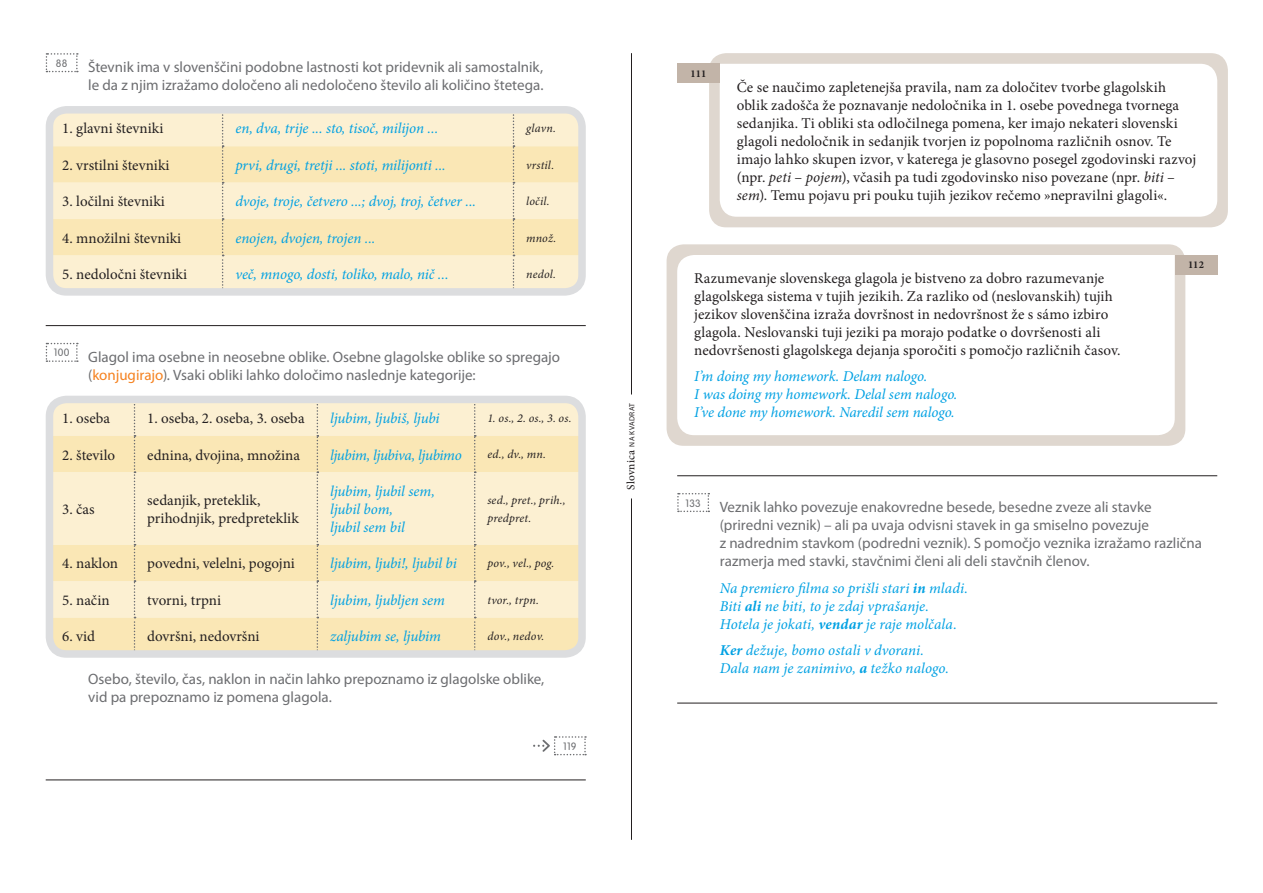
<style>
.page{position:relative;width:1263px;height:893px;background:#fff}
.page>*{position:absolute;margin:0;border:0;box-sizing:border-box;transform-origin:0 0}
.t1{font:15px/18px "Minion Pro";letter-spacing:.005em;color:#231f20}
.t2{font:15px/18px "Myriad Pro";color:#6c6d70}
.t3{font:italic 15px/18px "Minion Pro";letter-spacing:-.005em;color:#00a1e3}
.t4{font:italic 15px "Minion Pro";letter-spacing:-.03em;color:#00a1e3}
.t5{font:italic 12px/18px "Minion Pro";letter-spacing:.015em;color:#231f20}
.t6{font:300 10.5px "VAG Rounded CC";letter-spacing:.02em;color:#6c6d70}
.t7{font:700 10.5px "Minion Pro";letter-spacing:-.005em;color:#231f20}
.t8{font:7.5px "Myriad Pro";letter-spacing:.045em;color:#231f20}
.s1{color:#f58220}
.s2{font-family:"Minion Pro";font-weight:500;font-size:11.25px}
.s3{font-style:italic}
.s4{font-weight:700}
</style>
<div class="page">
<hr style="left:46px;top:325px;width:540px;height:1px;background:#231f20">
<hr style="left:46px;top:780px;width:540px;height:1px;background:#231f20">
<hr style="left:677px;top:475px;width:540px;height:1px;background:#231f20">
<hr style="left:677px;top:703px;width:540px;height:1px;background:#231f20">
<svg style="left:46px;top:53px;width:32px;height:19px"></svg>
<div style="left:55px;top:115px;width:522px;height:172px;background:#fcf0d2"></div>
<svg style="left:55px;top:146px;width:522px;height:109px;background:#faeabe"></svg>
<svg style="left:222px;top:115px;width:2px;height:172px"></svg>
<svg style="left:513px;top:115px;width:1px;height:172px"></svg>
<div style="left:46px;top:106px;width:540px;height:190px;border:8px solid #dcdddf;border-radius:17px"></div>
<svg style="left:46px;top:343px;width:32px;height:19px"></svg>
<div style="left:55px;top:405px;width:522px;height:31px;background:#fcf0d2"></div>
<svg style="left:55px;top:436px;width:522px;height:213px;background:#faebc3"></svg>
<svg style="left:134px;top:405px;width:1px;height:244px"></svg>
<svg style="left:317px;top:405px;width:1px;height:244px"></svg>
<svg style="left:474px;top:405px;width:2px;height:244px"></svg>
<div style="left:46px;top:396px;width:540px;height:262px;border:8px solid #dcdddf;border-radius:17px"></div>
<svg style="left:533px;top:736px;width:53px;height:19px"></svg>
<div style="left:709px;top:53px;width:519px;height:174px;background:#dfd7cf;border-radius:17px"></div>
<div style="left:720px;top:64px;width:497px;height:153px;background:#fff"></div>
<div style="left:677px;top:64px;width:43px;height:19px;background:#c2b4a8"></div>
<div style="left:666px;top:244px;width:519px;height:202px;background:#dfd7cf;border-radius:17px"></div>
<div style="left:677px;top:255px;width:498px;height:180px;background:#fff"></div>
<div style="left:1175px;top:255px;width:42px;height:19px;background:#c2b4a8"></div>
<svg style="left:677px;top:493px;width:32px;height:19px"></svg>
<hr style="left:631px;top:498px;width:1px;height:342px;background:#231f20">
<hr style="left:631px;top:53px;width:1px;height:341px;background:#231f20">
<p class="t6" style="left:56px;top:57px;width:13px">88</p>
<p class="t2" style="left:88px;top:58px;width:457px">Števnik ima v slovenščini podobne lastnosti kot pridevnik ali samostalnik, le da z njim izražamo določeno ali nedoločeno število ali količino štetega.</p>
<p class="t1" style="left:62px;top:120px;width:103px">1. glavni števniki</p>
<p class="t3" style="left:235px;top:120px;width:204px">en, dva, trije ... sto, tisoč, milijon ...</p>
<p class="t5" style="left:526px;top:120px;width:31px">glavn.</p>
<p class="t1" style="left:62px;top:156px;width:109px">2. vrstilni števniki</p>
<p class="t3" style="left:235px;top:156px;width:212px">prvi, drugi, tretji ... stoti, milijonti ...</p>
<p class="t5" style="left:526px;top:156px;width:29px">vrstil.</p>
<p class="t1" style="left:62px;top:193px;width:104px">3. ločilni števniki</p>
<p class="t3" style="left:235px;top:192px;width:242px">dvoje, troje, četvero ...; dvoj, troj, četver ...</p>
<p class="t5" style="left:526px;top:192px;width:25px">ločil.</p>
<p class="t1" style="left:62px;top:229px;width:121px">4. množilni števniki</p>
<p class="t3" style="left:235px;top:229px;width:142px">enojen, dvojen, trojen ...</p>
<p class="t5" style="left:526px;top:229px;width:31px">množ.</p>
<p class="t1" style="left:62px;top:265px;width:126px">5. nedoločni števniki</p>
<p class="t3" style="left:235px;top:265px;width:215px">več, mnogo, dosti, toliko, malo, nič ...</p>
<p class="t5" style="left:526px;top:265px;width:31px">nedol.</p>
<p class="t2" style="left:88px;top:348px;width:473px;text-indent:-35px"><sup>100</sup> Glagol ima osebne in neosebne oblike. Osebne glagolske oblike so spregajo (<span class="s1">konjugirajo</span>). Vsaki obliki lahko določimo naslednje kategorije:</p>
<p class="t1" style="left:62px;top:409px;width:49px">1. oseba</p>
<p class="t1" style="left:147px;top:409px;width:159px">1. oseba, 2. oseba, 3. oseba</p>
<p class="t3" style="left:330px;top:409px;width:111px">ljubim, ljubiš, ljubi</p>
<p class="t5" style="left:487px;top:409px;width:86px">1. os., 2. os., 3. os.</p>
<p class="t1" style="left:62px;top:446px;width:54px">2. število</p>
<p class="t1" style="left:147px;top:446px;width:154px">ednina, dvojina, množina</p>
<p class="t4" style="left:330px;top:444px;width:133px">ljubim, ljubiva, ljubimo</p>
<p class="t5" style="left:487px;top:446px;width:60px">ed., dv., mn.</p>
<p class="t1" style="left:62px;top:500px;width:34px">3. čas</p>
<p class="t1" style="left:147px;top:491px;width:153px">sedanjik, preteklik, prihodnjik, predpreteklik</p>
<p class="t3" style="left:330px;top:482px;width:106px">ljubim, ljubil sem, ljubil bom,<br>ljubil sem bil</p>
<p class="t5" style="left:487px;top:491px;width:80px">sed., pret., prih., predpret.</p>
<p class="t1" style="left:62px;top:555px;width:57px">4. naklon</p>
<p class="t1" style="left:147px;top:555px;width:149px">povedni, velelni, pogojni</p>
<p class="t3" style="left:330px;top:555px;width:128px">ljubim, ljubi!, ljubil bi</p>
<p class="t5" style="left:487px;top:554px;width:68px">pov., vel., pog.</p>
<p class="t1" style="left:62px;top:591px;width:49px">5. način</p>
<p class="t1" style="left:147px;top:591px;width:75px">tvorni, trpni</p>
<p class="t3" style="left:330px;top:591px;width:116px">ljubim, ljubljen sem</p>
<p class="t5" style="left:487px;top:591px;width:53px">tvor., trpn.</p>
<p class="t1" style="left:62px;top:627px;width:34px">6. vid</p>
<p class="t1" style="left:147px;top:627px;width:114px">dovršni, nedovršni</p>
<p class="t3" style="left:330px;top:627px;width:112px">zaljubim se, ljubim</p>
<p class="t5" style="left:487px;top:627px;width:58px">dov., nedov.</p>
<p class="t2" style="left:88px;top:670px;width:458px">Osebo, število, čas, naklon in način lahko prepoznamo iz glagolske oblike, vid pa prepoznamo iz pomena glagola.</p>
<p class="t6" style="left:563px;top:740px;width:15px">119</p>
<p class="t8" style="left:627px;top:490px;width:88px;rotate:-90deg"><span class="s2">Slovnica</span> NA KVADRAT</p>
<p class="t7" style="left:691px;top:66px;width:17px">111</p>
<p class="t1" style="left:737px;top:78px;width:461px">Če se naučimo zapletenejša pravila, nam za določitev tvorbe glagolskih oblik zadošča že poznavanje nedoločnika in 1. osebe povednega tvornega sedanjika. Ti obliki sta odločilnega pomena, ker imajo nekateri slovenski glagoli nedoločnik in sedanjik tvorjen iz popolnoma različnih osnov. Te imajo lahko skupen izvor, v katerega je glasovno posegel zgodovinski razvoj (npr. <span class="s3">peti</span> – <span class="s3">pojem</span>), včasih pa tudi zgodovinsko niso povezane (npr. <span class="s3">biti</span> – <span class="s3">sem</span>). Temu pojavu pri pouku tujih jezikov rečemo »nepravilni glagoli«.</p>
<p class="t7" style="left:1188px;top:258px;width:17px">112</p>
<p class="t1" style="left:694px;top:269px;width:428px">Razumevanje slovenskega glagola je bistveno za dobro razumevanje glagolskega sistema v tujih jezikih. Za razliko od (neslovanskih) tujih jezikov slovenščina izraža dovršnost in nedovršnost že s sámo izbiro glagola. Neslovanski tuji jeziki pa morajo podatke o dovršenosti ali nedovršenosti glagolskega dejanja sporočiti s pomočjo različnih časov.</p>
<p class="t3" style="left:694px;top:368px;width:265px">I’m doing my homework. Delam nalogo.<br>I was doing my homework. Delal sem nalogo.<br>I’ve done my homework. Naredil sem nalogo.</p>
<p class="t6" style="left:685px;top:497px;width:17px">133</p>
<p class="t2" style="left:720px;top:498px;width:484px">Veznik lahko povezuje enakovredne besede, besedne zveze ali stavke (priredni veznik) – ali pa uvaja odvisni stavek in ga smiselno povezuje<br>z nadrednim stavkom (podredni veznik). S pomočjo veznika izražamo različna razmerja med stavki, stavčnimi členi ali deli stavčnih členov.</p>
<p class="t3" style="left:720px;top:579px;width:250px">Na premiero filma so prišli stari <span class="s4">in</span> mladi.<br>Biti <span class="s4">ali</span> ne biti, to je zdaj vprašanje.<br>Hotela je jokati, <span class="s4">vendar</span> je raje molčala.</p>
<p class="t3" style="left:720px;top:641px;width:231px"><span class="s4">Ker</span> dežuje, bomo ostali v dvorani.<br>Dala nam je zanimivo, <span class="s4">a</span> težko nalogo.</p>
</div>
